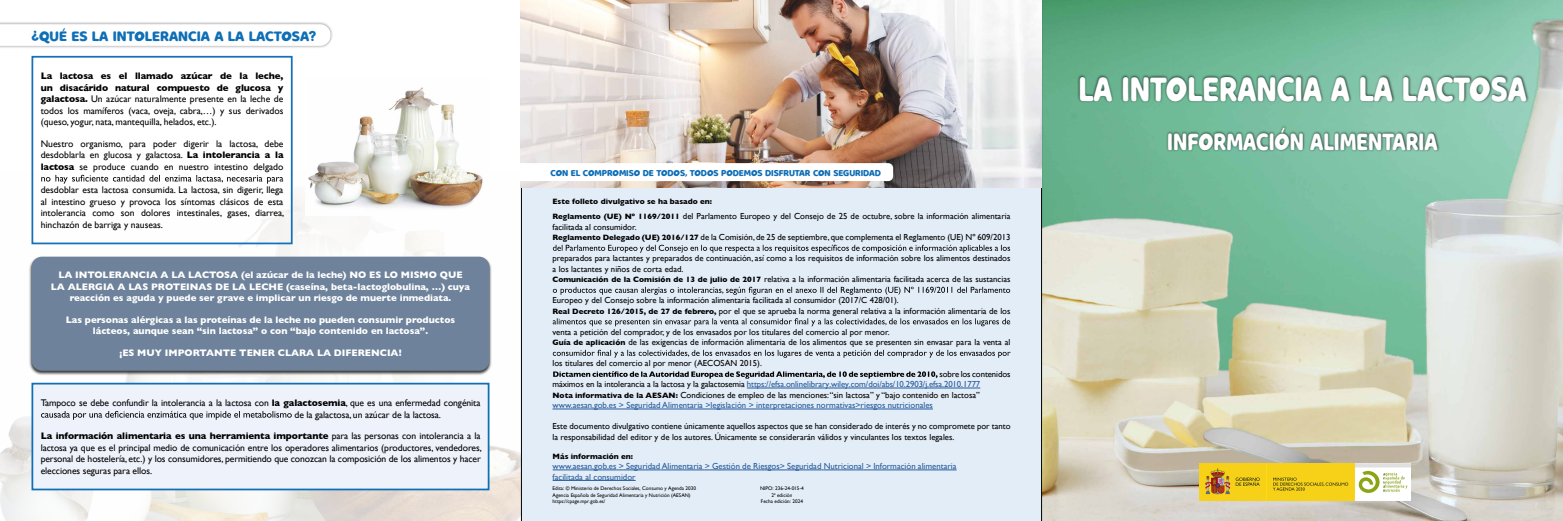
<style>
.page{position:relative;width:1563px;height:521px;background:#fff}
.page>*{position:absolute;margin:0;border:0;box-sizing:border-box;transform-origin:0 0}
.t1{font:34.65px "Milky Nice Clean";color:#fff;scale:.83 1}
.t2{font:24.15px "Milky Nice Clean";color:#fff;scale:.83 1}
.t3{font:14px "Milky Nice";color:#0e6eb6}
.t4{font:9.62px/11.5px "Gill Sans";letter-spacing:-.01em;color:#000;text-align:justify}
.t5{font:700 9.62px/11.5px "Gill Sans";color:#fff;text-align:center}
.t6{font:8.75px/10.5px "Gill Sans";color:#000}
.t7{font:8.75px/10.5px "Gill Sans";color:#275b9b}
.t8{font:8.75px "Milky Nice Clean";letter-spacing:-.01em;color:#0e6eb6}
.t9{font:700 7.88px "Gill Sans";color:#000}
.t10{font:5.25px/6.3px "Gill Sans";color:#000}
.s1{font-weight:700}
.s2{font-weight:700;font-size:7.88px}
.s3{color:#000}
.s4{font-weight:700;font-size:7.88px;color:#000}
</style>
<div class="page">
<img style="left:1042px;top:0;width:521px;height:521px">
<svg style="left:1077px;top:74px;width:451px;height:79px;background:#669f86"></svg>
<div style="left:521px;top:188px;width:521px;height:333px;background:#e3edf8"></div>
<hr style="left:552px;top:409px;width:381px;height:1px;background:#275b9b">
<svg style="left:553px;top:245px;width:457px;height:8px;background:#b3bbc4"></svg>
<svg style="left:553px;top:287px;width:457px;height:8px;background:#b4bcc5"></svg>
<svg style="left:553px;top:318px;width:457px;height:8px;background:#b5bdc6"></svg>
<svg style="left:553px;top:350px;width:457px;height:8px;background:#b5bdc6"></svg>
<svg style="left:553px;top:371px;width:384px;height:8px;background:#9ba2a9"></svg>
<img style="left:521px;top:0;width:521px;height:188px">
<div style="left:513px;top:163px;width:380px;height:18px;background:#fff;border-radius:5px"></div>
<img style="left:0;top:181px;width:521px;height:340px">
<svg style="left:31px;top:55px;width:262px;height:190px"></svg>
<svg style="left:29px;top:257px;width:463px;height:119px"></svg>
<div style="left:32px;top:257px;width:457px;height:114px;background:#6e829b;border-radius:10px"></div>
<div style="left:32px;top:384px;width:456px;height:105px;background:#eef2fb"></div>
<svg style="left:41px;top:411px;width:251px;height:9px"></svg>
<div style="left:32px;top:383px;width:457px;height:107px;border:2px solid #0e6eb6"></div>
<img style="left:305px;top:87px;width:184px;height:129px">
<div style="left:0;top:22px;width:333px;height:27px;background:linear-gradient(to right,#d2d2d2,#d8d8d8)"></div>
<svg style="left:0;top:24px;width:331px;height:22px"></svg>
<img style="left:1199px;top:463px;width:211px;height:37px">
<hr style="left:747px;top:388px;width:233px;height:1px;background:#275b9b">
<svg style="left:552px;top:470px;width:74px;height:1px"></svg>
<hr style="left:626px;top:470px;width:34px;height:1px;background:#275b9b">
<hr style="left:662px;top:470px;width:40px;height:1px;background:#275b9b">
<svg style="left:702px;top:470px;width:85px;height:1px"></svg>
<hr style="left:787px;top:470px;width:34px;height:1px;background:#275b9b">
<hr style="left:823px;top:470px;width:41px;height:1px;background:#275b9b">
<svg style="left:864px;top:470px;width:18px;height:1px"></svg>
<hr style="left:882px;top:470px;width:34px;height:1px;background:#275b9b">
<hr style="left:918px;top:470px;width:38px;height:1px;background:#275b9b">
<hr style="left:552px;top:480px;width:84px;height:1px;background:#275b9b">
<h3 class="t3" style="left:32px;top:27px;width:286px">¿QUÉ ES LA INTOLERANCIA A LA LACTOSA?</h3>
<p class="t4" style="left:41px;top:70px;width:244px"><span class="s1">La lactosa es el llamado azúcar de la leche, un disacárido natural compuesto de glucosa y galactosa.</span> Un azúcar naturalmente presente en la leche de todos los mamíferos (vaca, oveja, cabra,…) y sus derivados (queso, yogur, nata, mantequilla, helados, etc.).</p>
<p class="t4" style="left:41px;top:138px;width:244px">Nuestro organismo, para poder digerir la lactosa, debe desdoblarla en glucosa y galactosa. <span class="s1">La intolerancia a la lactosa</span> se produce cuando en nuestro intestino delgado</p>
<p class="t4" style="left:41px;top:184px;width:245px">desdoblar esta lactosa consumida. La lactosa, sin digerir, llega al intestino grueso y provoca los síntomas clásicos de esta intolerancia como son dolores intestinales, gases, diarrea, hinchazón de barriga y nauseas.</p>
<p class="t5" style="left:51px;top:269px;width:421px">LA INTOLERANCIA A LA LACTOSA (el azúcar de la leche) NO ES LO MISMO QUE<br>LA ALERGIA A LAS PROTEINAS DE LA LECHE (caseína, beta-lactoglobulina, …) cuya reacción es aguda y puede ser grave e implicar un riesgo de muerte inmediata.</p>
<p class="t5" style="left:66px;top:313px;width:391px">Las personas alérgicas a las proteínas de la leche no pueden consumir productos lácteos, aunque sean “sin lactosa” o con “bajo contenido en lactosa”.</p>
<p class="t5" style="left:119px;top:346px;width:284px">¡ES MUY IMPORTANTE TENER CLARA LA DIFERENCIA!</p>
<p class="t4" style="left:295px;top:397px;width:187px;text-indent:-254px">Tampoco se debe confundir la intolerancia a la lactosa con <span class="s1">la galactosemia</span>, que es una enfermedad congénita de la galactosa, un azúcar de la lactosa.</p>
<p class="t4" style="left:41px;top:430px;width:442px;text-align:left"><span class="s1">La información alimentaria es una herramienta importante</span> para las personas con intolerancia a la lactosa ya que es el principal medio de comunicación entre los operadores alimentarios (productores, vendedores, personal de hostelería, etc.) y los consumidores, permitiendo que conozcan la composición de los alimentos y hacer elecciones seguras para ellos.</p>
<p class="t8" style="left:550px;top:168px;width:332px">CON EL COMPROMISO DE TODOS, TODOS PODEMOS DISFRUTAR CON SEGURIDAD</p>
<p class="t9" style="left:552px;top:195px;width:161px">Este folleto divulgativo se ha basado en:</p>
<p class="t6" style="left:552px;top:211px;width:459px"><span class="s2">Reglamento (UE) Nº 1169/2011</span> del Parlamento Europeo y del Consejo de 25 de octubre, sobre la información alimentaria facilitada al consumidor.<br><span class="s2">Reglamento Delegado (UE) 2016/127</span> de la Comisión,de 25 de septiembre,que complementa el Reglamento (UE) Nº 609/2013</p>
<p class="t6" style="left:552px;top:253px;width:459px">preparados para lactantes y preparados de continuación, así como a los requisitos de información sobre los alimentos destinados a los lactantes y niños de corta edad.<br><span class="s2">Comunicación de la Comisión de 13 de julio de 2017</span> relativa a la información alimentaria facilitada acerca de las sustancias</p>
<p class="t6" style="left:552px;top:295px;width:459px">Europeo y del Consejo sobre la información alimentaria facilitada al consumidor (2017/C 428/01).<br><span class="s2">Real Decreto 126/2015, de 27 de febrero,</span> por el que se aprueba la norma general relativa a la información alimentaria de los</p>
<p class="t6" style="left:552px;top:326px;width:459px">venta a petición del comprador, y de los envasados por los titulares del comercio al por menor.<br><span class="s2">Guía de aplicación</span> de las exigencias de información alimentaria de los alimentos que se presenten sin envasar para la venta al</p>
<p class="t6" style="left:552px;top:358px;width:211px">los titulares del comercio al por menor (AECOSAN 2015).</p>
<p class="t7" style="left:552px;top:368px;width:459px;text-indent:387px"><span class="s3">sobre los contenidos máximos en la intolerancia a la lactosa y la galactosemia</span> https://efsa.onlinelibrary.wiley.com/doi/abs/10.2903/j.efsa.2010.1777<br><span class="s4">Nota informativa de la AESAN:</span> <span class="s3">Condiciones de empleo de las menciones:“sin lactosa” y “bajo contenido en lactosa” </span>www.aesan.gob.es &gt; Seguridad Alimentaria &gt;legislación &gt; interpretaciones normativas&gt;riesgos nutricionales</p>
<p class="t6" style="left:552px;top:421px;width:459px">Este documento divulgativo contiene únicamente aquellos aspectos que se han considerado de interés y no compromete por tanto la responsabilidad del editor y de los autores. Únicamente se considerarán válidos y vinculantes los textos legales.</p>
<p class="t9" style="left:552px;top:450px;width:82px">Más información en:</p>
<p class="t7" style="left:552px;top:461px;width:405px">www.aesan.gob.es &gt; SeguridadAlimentaria &gt; Gestión de Riesgos&gt; Seguridad Nutricional &gt; Información alimentaria facilitada al consumidor</p>
<p class="t10" style="left:552px;top:485px;width:145px">Edita: © Ministerio de Derechos Sociales, Consumo y Agenda 2030<br>Agencia Española de Seguridad Alimentaria y Nutrición (AESAN) https://cpage.mpr.gob.es/</p>
<p class="t10" style="left:760px;top:485px;width:45px;text-align:center">NIPO: 236-24-015-4<br>2ª edición<br>Fecha edición: 2024</p>
<h1 class="t1" style="left:1078px;top:67px;width:541px">LA INTOLERANCIA A LA LACTOSA</h1>
<h2 class="t2" style="left:1167px;top:126px;width:327px">INFORMACIÓN ALIMENTARIA</h2>
</div>
